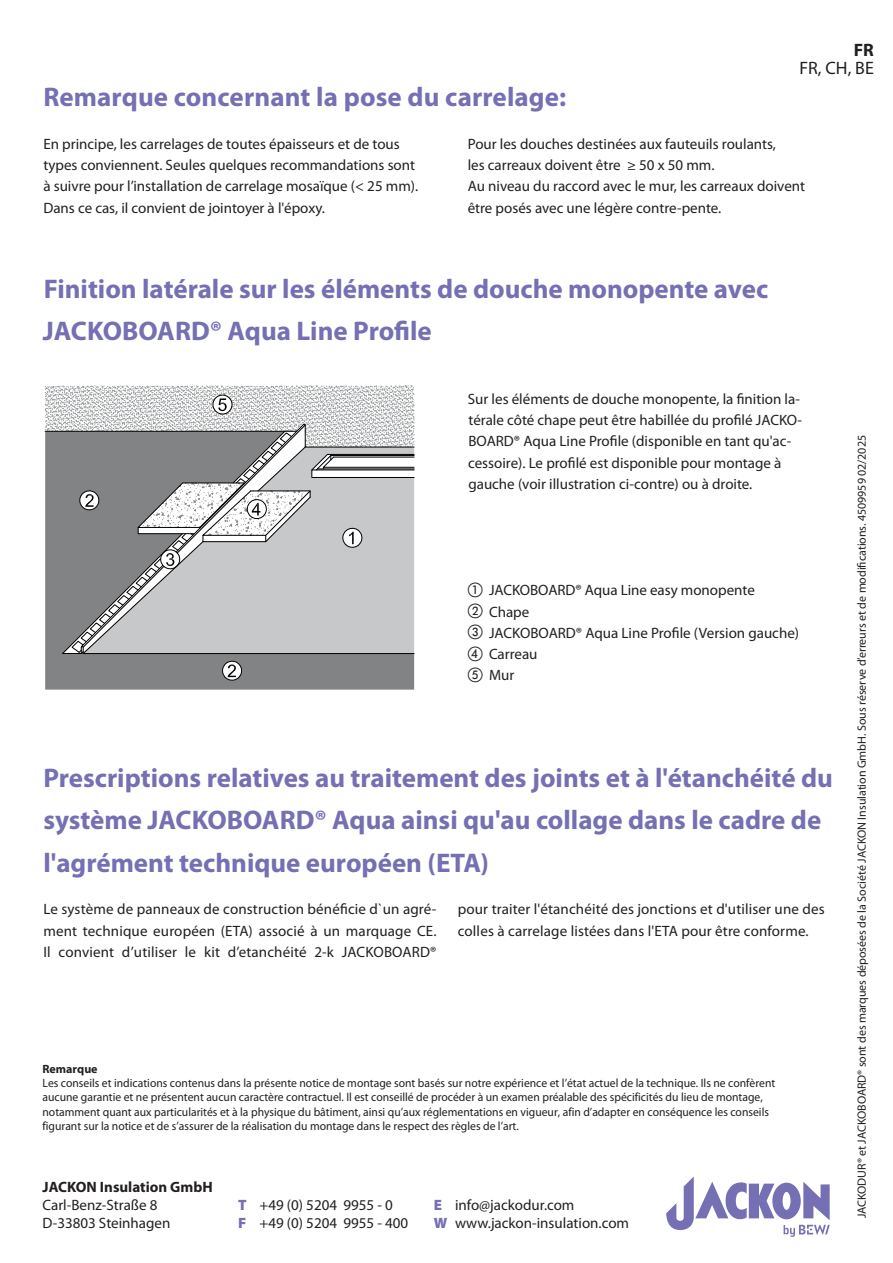
<style>
.page{position:relative;width:893px;height:1263px;background:#fff}
.page>*{position:absolute;margin:0;border:0;box-sizing:border-box;transform-origin:0 0}
.t1{font:700 27px/42.6px "Myriad Pro";color:#756fb3}
.t2{font:18px "Myriad Pro";color:#231f20}
.t3{font:700 18px "Myriad Pro";color:#231f20}
.t4{font:15px/21.3px "Myriad Pro";color:#231f20}
.t5{font:700 15px "Myriad Pro";color:#231f20}
.t6{font:12px/14.4px "Myriad Pro";color:#231f20}
.t7{font:700 12px "Myriad Pro";color:#231f20}
.s1{font-family:"European Pi One"}
.s2{font-weight:900;color:#756fb3}
</style>
<div class="page">
<svg style="left:666px;top:1176px;width:164px;height:61px"></svg>
<svg style="left:45px;top:683px;width:369px;height:7px;fill:#828384"></svg>
<svg style="left:45px;top:385px;width:370px;height:298px"></svg>
<h1 class="t1" style="left:43px;top:76px;width:524px">Remarque concernant la pose du carrelage:</h1>
<p class="t3" style="left:854px;top:40px;width:22px">FR</p>
<p class="t2" style="left:799px;top:58px;width:76px">FR, CH, BE</p>
<p class="t4" style="left:43px;top:133px;width:376px">En principe, les carrelages de toutes épaisseurs et de tous types conviennent. Seules quelques recommandations sont à suivre pour l’installation de carrelage mosaïque (&lt; 25 mm).<br>Dans ce cas, il convient de jointoyer à l'époxy.</p>
<p class="t4" style="left:468px;top:133px;width:339px">Pour les douches destinées aux fauteuils roulants,<br>les carreaux doivent être ≥ 50 x 50 mm.<br>Au niveau du raccord avec le mur, les carreaux doivent être posés avec une légère contre-pente.</p>
<h1 class="t1" style="left:43px;top:268px;width:727px">Finition latérale sur les éléments de douche monopente avec<br>JACKOBOARD® Aqua Line Profile</h1>
<p class="t4" style="left:468px;top:389px;width:336px">Sur les éléments de douche monopente, la finition la&shy;térale côté chape peut être habillée du profilé JACKO-BOARD® Aqua Line Profile (disponible en tant qu'ac&shy;cessoire). Le profilé est disponible pour montage à gauche (voir illustration ci-contre) ou à droite.</p>
<p class="t4" style="left:468px;top:580px;width:333px"><span class="s1">A</span> JACKOBOARD® Aqua Line easy monopente<br><span class="s1">B</span> Chape<br><span class="s1">C</span> JACKOBOARD® Aqua Line Profile (Version gauche)<br><span class="s1">D</span> Carreau<br><span class="s1">E</span> Mur</p>
<h1 class="t1" style="left:43px;top:757px;width:791px">Prescriptions relatives au traitement des joints et à l'étanchéité du système JACKOBOARD® Aqua ainsi qu'au collage dans le cadre de l'agrément technique européen (ETA)</h1>
<p class="t4" style="left:43px;top:899px;width:395px;text-align:justify">Le système de panneaux de construction bénéficie d`un agré&shy;ment technique européen (ETA) associé à un marquage CE.<br>Il convient d’utiliser le kit d’etanchéité 2-k JACKOBOARD®</p>
<p class="t4" style="left:458px;top:899px;width:368px">pour traiter l'étanchéité des jonctions et d'utiliser une des colles à carrelage listées dans l'ETA pour être conforme.</p>
<p class="t7" style="left:43px;top:1062px;width:57px">Remarque</p>
<p class="t6" style="left:43px;top:1076px;width:734px">Les conseils et indications contenus dans la présente notice de montage sont basés sur notre expérience et l’état actuel de la technique. Ils ne confèrent aucune garantie et ne présentent aucun caractère contractuel. Il est conseillé de procéder à un examen préalable des spécificités du lieu de montage, notamment quant aux particularités et à la physique du bâtiment, ainsi qu’aux réglementations en vigueur, afin d’adapter en conséquence les conseils figurant sur la notice et de s’assurer de la réalisation du montage dans le respect des règles de l’art.</p>
<p class="t5" style="left:43px;top:1179px;width:172px">JACKON Insulation GmbH</p>
<p class="t4" style="left:43px;top:1196px;width:129px;line-height:18px">Carl-Benz-Straße 8<br>D-33803 Steinhagen</p>
<p class="t4" style="left:434px;top:1196px;width:197px;line-height:18px"><span class="s2">E</span> info@jackodur.com<br><span class="s2">W</span> www.jackon-insulation.com</p>
<p class="t4" style="left:238px;top:1196px;width:172px;line-height:18px"><span class="s2">T</span> +49 (0) 5204 9955 - 0<br><span class="s2">F</span> +49 (0) 5204 9955 - 400</p>
<p class="t6" style="left:855px;top:1218px;width:785px;rotate:-90deg">JACKODUR® et JACKOBOARD® sont des marques déposées de la Société JACKON Insulation GmbH. Sous réserve d’erreurs et de modifications. 4509959 02/2025</p>
</div>
